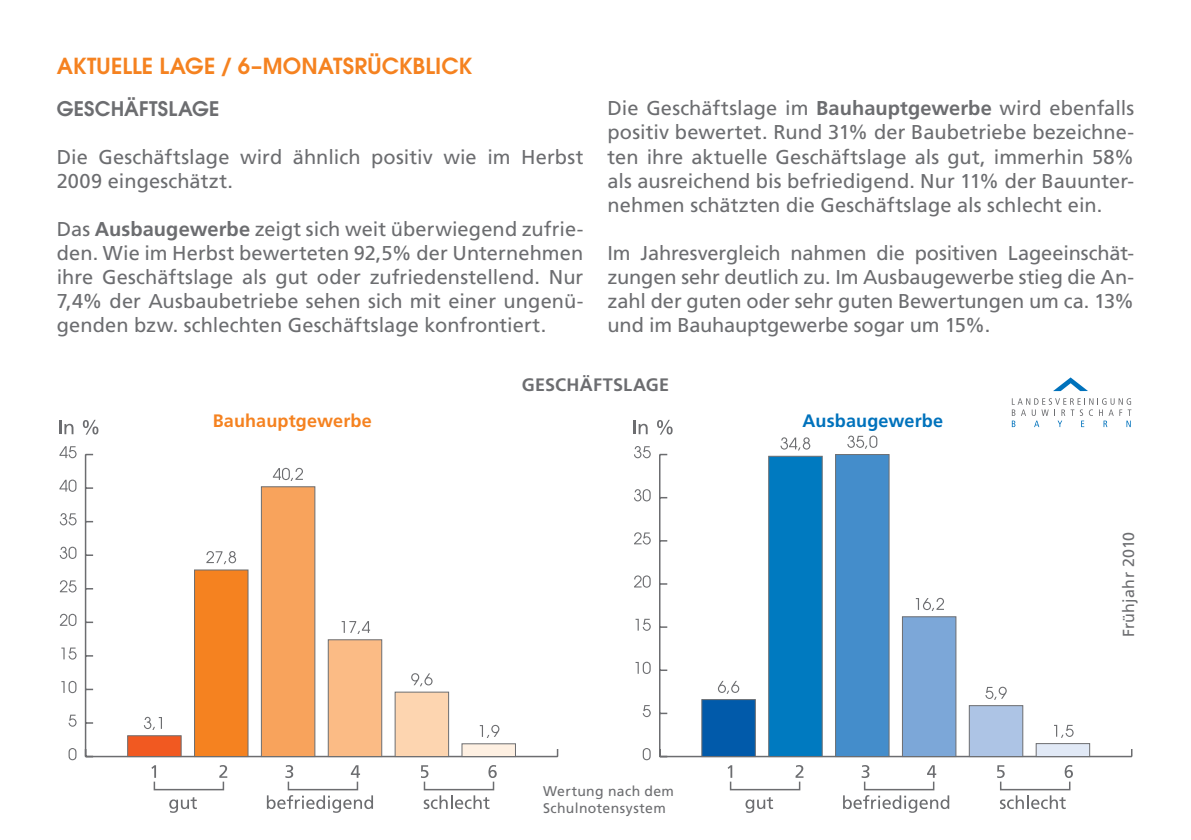
<style>
.page{position:relative;width:1191px;height:840px;background:#fff}
.page>*{position:absolute;margin:0;border:0;box-sizing:border-box;transform-origin:0 0}
.t1{font:600 22px "Avant Garde";letter-spacing:.005em;color:#f58220}
.t2{font:20px/24px "Frutiger";color:#6c6d70;text-align:justify}
.t3{font:600 20px "Avant Garde";letter-spacing:.01em;color:#6c6d70}
.t4{font:700 18px "Frutiger";letter-spacing:.01em;color:#f58220}
.t5{font:700 18px "Frutiger";letter-spacing:.01em;color:#0072bc}
.t6{font:700 18px "Frutiger";letter-spacing:.015em;color:#6c6d70}
.t7{font:16px "Frutiger";letter-spacing:.015em;color:#6c6d70}
.t8{font:14px/16.8px "Frutiger";letter-spacing:.03em;color:#6c6d70}
.s1{font-weight:700}
</style>
<div class="page">
<svg style="left:59px;top:420px;width:14px;height:14px"></svg>
<svg style="left:83px;top:419px;width:15px;height:15px"></svg>
<hr style="left:86px;top:755px;width:471px;height:1px;background:#6c6d70">
<svg style="left:86px;top:748px;width:7px;height:8px"></svg>
<svg style="left:86px;top:520px;width:7px;height:2px"></svg>
<svg style="left:86px;top:453px;width:7px;height:2px"></svg>
<hr style="left:85px;top:454px;width:1px;height:302px;background:#6c6d70">
<div style="left:461px;top:742px;width:55px;height:14px;background:#fef0e2;border:1px solid #6c6d70"></div>
<div style="left:394px;top:691px;width:55px;height:65px;background:#fdd5b0;border:1px solid #6c6d70"></div>
<div style="left:328px;top:639px;width:54px;height:117px;background:#fbbb85;border:1px solid #6c6d70"></div>
<div style="left:261px;top:486px;width:54px;height:270px;background:#f8a35c;border:1px solid #6c6d70"></div>
<div style="left:194px;top:569px;width:54px;height:187px;background:#f58220;border:1px solid #6c6d70"></div>
<div style="left:127px;top:734px;width:55px;height:22px;background:#f15921;border:1px solid #6c6d70"></div>
<svg style="left:480px;top:724px;width:19px;height:13px"></svg>
<svg style="left:411px;top:673px;width:21px;height:13px"></svg>
<svg style="left:342px;top:621px;width:28px;height:12px"></svg>
<svg style="left:273px;top:467px;width:30px;height:13px"></svg>
<svg style="left:206px;top:551px;width:30px;height:13px"></svg>
<svg style="left:144px;top:716px;width:18px;height:13px"></svg>
<svg style="left:69px;top:748px;width:7px;height:11px"></svg>
<svg style="left:68px;top:714px;width:9px;height:12px"></svg>
<svg style="left:61px;top:680px;width:15px;height:12px"></svg>
<svg style="left:61px;top:647px;width:16px;height:12px"></svg>
<svg style="left:60px;top:613px;width:16px;height:12px"></svg>
<svg style="left:60px;top:580px;width:17px;height:12px"></svg>
<svg style="left:60px;top:546px;width:16px;height:12px"></svg>
<svg style="left:60px;top:513px;width:17px;height:12px"></svg>
<svg style="left:59px;top:479px;width:17px;height:12px"></svg>
<svg style="left:59px;top:446px;width:18px;height:12px"></svg>
<svg style="left:633px;top:420px;width:14px;height:14px"></svg>
<svg style="left:657px;top:419px;width:15px;height:15px"></svg>
<hr style="left:660px;top:755px;width:471px;height:1px;background:#6c6d70">
<svg style="left:660px;top:748px;width:7px;height:8px"></svg>
<svg style="left:660px;top:453px;width:7px;height:2px"></svg>
<hr style="left:659px;top:454px;width:1px;height:302px;background:#6c6d70">
<div style="left:1035px;top:742px;width:55px;height:14px;background:#e1e9f6;border:1px solid #6c6d70"></div>
<div style="left:968px;top:704px;width:55px;height:52px;background:#adc4e5;border:1px solid #6c6d70"></div>
<div style="left:902px;top:616px;width:54px;height:140px;background:#7ca7d8;border:1px solid #6c6d70"></div>
<div style="left:835px;top:454px;width:54px;height:302px;background:#448dcb;border:1px solid #6c6d70"></div>
<div style="left:768px;top:455px;width:54px;height:301px;background:#007ac0;border:1px solid #6c6d70"></div>
<div style="left:701px;top:698px;width:55px;height:58px;background:#015aaa;border:1px solid #6c6d70"></div>
<svg style="left:1054px;top:724px;width:19px;height:13px"></svg>
<svg style="left:985px;top:686px;width:21px;height:13px"></svg>
<svg style="left:915px;top:597px;width:29px;height:13px"></svg>
<svg style="left:847px;top:435px;width:30px;height:13px"></svg>
<svg style="left:780px;top:437px;width:30px;height:13px"></svg>
<svg style="left:718px;top:680px;width:21px;height:13px"></svg>
<svg style="left:642px;top:748px;width:8px;height:11px"></svg>
<svg style="left:642px;top:705px;width:9px;height:11px"></svg>
<svg style="left:635px;top:661px;width:15px;height:12px"></svg>
<svg style="left:635px;top:618px;width:16px;height:12px"></svg>
<svg style="left:634px;top:575px;width:16px;height:12px"></svg>
<svg style="left:634px;top:532px;width:17px;height:12px"></svg>
<svg style="left:634px;top:489px;width:16px;height:12px"></svg>
<svg style="left:634px;top:446px;width:17px;height:12px"></svg>
<svg style="left:151px;top:765px;width:346px;height:47px"></svg>
<svg style="left:727px;top:765px;width:346px;height:47px"></svg>
<svg style="left:1053px;top:377px;width:35px;height:14px"></svg>
<svg style="left:1011px;top:398px;width:120px;height:29px"></svg>
<p class="t1" style="left:57px;top:52px;width:276px">AKTUELLE LAGE / 6–MONATSRÜCK</p>
<p class="t1" style="left:412px;top:52px;width:45px">BLICK</p>
<p class="t3" style="left:57px;top:95px;width:164px">GESCHÄFTSLAGE</p>
<p class="t2" style="left:57px;top:145px;width:528px">Die Geschäftslage wird ähnlich positiv wie im Herbst<br>2009 eingeschätzt.</p>
<p class="t2" style="left:57px;top:217px;width:528px">Das <span class="s1">Ausbaugewerbe</span> zeigt sich weit überwiegend zufrie&shy;den. Wie im Herbst bewerteten 92,5% der Unternehmen ihre Geschäftslage als gut oder zufriedenstellend. Nur 7,4% der Ausbaubetriebe sehen sich mit einer ungenü&shy;genden bzw. schlechten Geschäftslage konfrontiert.</p>
<p class="t2" style="left:607px;top:96px;width:528px">Die Geschäftslage im <span class="s1">Bauhauptgewerbe</span> wird ebenfalls positiv bewertet. Rund 31% der Baubetriebe bezeichne&shy;ten ihre aktuelle Geschäftslage als gut, immerhin 58% als ausreichend bis befriedigend. Nur 11% der Bauunter&shy;nehmen schätzten die Geschäftslage als schlecht ein.</p>
<p class="t2" style="left:607px;top:240px;width:528px">Im Jahresvergleich nahmen die positiven Lageeinschät&shy;zungen sehr deutlich zu. Im Ausbaugewerbe stieg die An&shy;zahl der guten oder sehr guten Bewertungen um ca. 13% und im Bauhauptgewerbe sogar um 15%.</p>
<p class="t6" style="left:522px;top:374px;width:25px">GESCH</p>
<p class="t6" style="left:580px;top:374px;width:88px">ÄFTSLAGE</p>
<p class="t4" style="left:213px;top:410px;width:161px">Bauhauptgewerbe</p>
<p class="t5" style="left:802px;top:410px;width:142px">Ausbaugewerbe</p>
<p class="t8" style="left:543px;top:782px;width:132px">Wertung nach dem<br>Schulnotensystem</p>
<p class="t7" style="left:1119px;top:637px;width:107px;rotate:-90deg">Frühjahr 2010</p>
</div>
